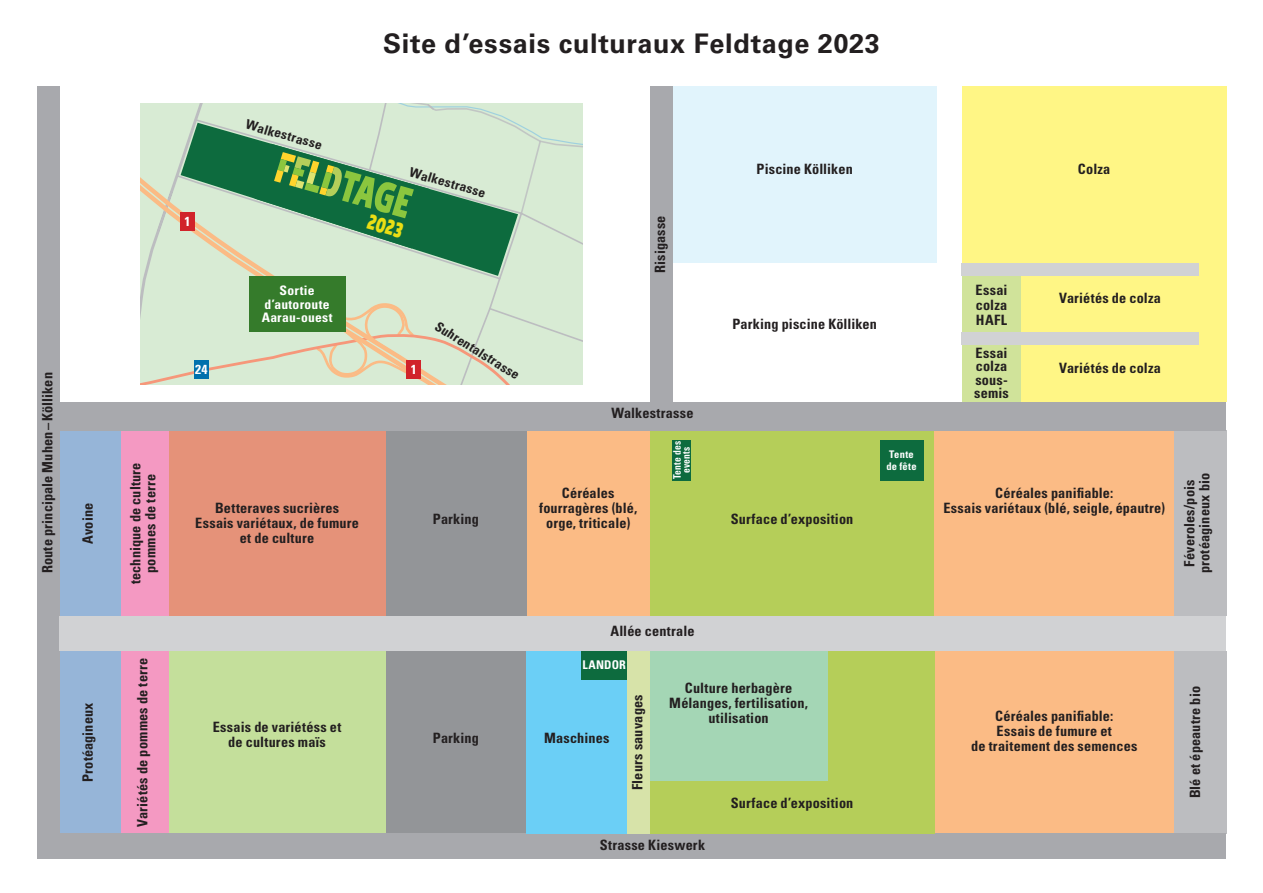
<style>
.page{position:relative;width:1263px;height:893px;background:#fff}
.page>*{position:absolute;margin:0;border:0;box-sizing:border-box;transform-origin:0 0}
.t1{font:700 27px "Univers LT Pro 65";letter-spacing:.025em;color:#231f20}
.t2{font:800 24.9px "Morl Sans";color:#eade14;scale:.78 1}
.t3{font:700 condensed 14.25px/15px "Univers LT Pro";letter-spacing:.01em;color:#231f20;text-align:center}
.t4{font:700 condensed 13.2px "Univers LT Pro";color:#231f20}
.t5{font:700 condensed 13.05px/13.8px "Univers LT Pro";letter-spacing:.02em;color:#fff;text-align:center;scale:1.04 1}
.t6{font:700 condensed 13.05px "Univers LT Pro";color:#231f20;scale:1.04 1}
.t7{font:700 condensed 12px "Univers LT Pro";letter-spacing:.015em;color:#fff}
.t8{font:700 condensed 10.5px/9px "Univers LT Pro";letter-spacing:.025em;color:#fff;text-align:center;scale:.9 1}
.t9{font:700 condensed 10.5px/12px "Univers LT Pro";letter-spacing:.025em;color:#fff}
</style>
<div class="page">
<div style="left:650px;top:430px;width:285px;height:186px;background:#b5ce59"></div>
<div style="left:527px;top:430px;width:123px;height:186px;background:#fbbb85"></div>
<div style="left:121px;top:430px;width:48px;height:186px;background:#f499c2"></div>
<div style="left:121px;top:651px;width:48px;height:183px;background:#f499c2"></div>
<div style="left:59px;top:651px;width:62px;height:183px;background:#96b5d8"></div>
<div style="left:59px;top:430px;width:62px;height:186px;background:#96b5d8"></div>
<div style="left:385px;top:430px;width:142px;height:186px;background:#939598"></div>
<div style="left:385px;top:651px;width:142px;height:183px;background:#939598"></div>
<div style="left:169px;top:651px;width:216px;height:183px;background:#c4df9b"></div>
<div style="left:169px;top:430px;width:216px;height:186px;background:#e59279"></div>
<div style="left:962px;top:87px;width:264px;height:176px;background:#fff685"></div>
<div style="left:672px;top:87px;width:265px;height:176px;background:#e1f4fc"></div>
<div style="left:962px;top:263px;width:237px;height:13px;background:#d1d2d4"></div>
<div style="left:962px;top:276px;width:59px;height:56px;background:#d0e39a"></div>
<div style="left:962px;top:345px;width:59px;height:57px;background:#d0e39a"></div>
<div style="left:935px;top:651px;width:239px;height:183px;background:#fbbb85"></div>
<div style="left:1021px;top:276px;width:178px;height:56px;background:#fff685"></div>
<div style="left:1021px;top:345px;width:178px;height:57px;background:#fff685"></div>
<div style="left:935px;top:430px;width:239px;height:186px;background:#fbbb85"></div>
<div style="left:1174px;top:430px;width:52px;height:186px;background:#bcbdc0"></div>
<div style="left:1199px;top:263px;width:27px;height:139px;background:#fff685"></div>
<div style="left:1174px;top:651px;width:52px;height:183px;background:#bcbdc0"></div>
<div style="left:962px;top:332px;width:237px;height:13px;background:#d1d2d4"></div>
<div style="left:59px;top:402px;width:1167px;height:28px;background:#a8a9ad"></div>
<div style="left:37px;top:87px;width:22px;height:772px;background:#a8a9ad"></div>
<div style="left:650px;top:87px;width:22px;height:315px;background:#a8a9ad"></div>
<div style="left:59px;top:616px;width:1167px;height:35px;background:#d1d2d4"></div>
<div style="left:59px;top:834px;width:1167px;height:25px;background:#a8a9ad"></div>
<div style="left:650px;top:651px;width:285px;height:183px;background:#b5ce59"></div>
<div style="left:650px;top:651px;width:177px;height:129px;background:#a4d6b5"></div>
<div style="left:627px;top:651px;width:23px;height:183px;background:#d7e3a9"></div>
<div style="left:527px;top:651px;width:100px;height:183px;background:#6bcff6"></div>
<div style="left:581px;top:651px;width:46px;height:28px;background:#0d6b3e"></div>
<div style="left:672px;top:440px;width:19px;height:41px;background:#0d6b3e"></div>
<div style="left:880px;top:440px;width:43px;height:41px;background:#0d6b3e"></div>
<svg style="left:141px;top:103px;width:441px;height:281px;background:#b3cfb0"></svg>
<p class="t3" style="left:40px;top:573px;width:203px;rotate:-90deg">Route principale Muhen–Kölliken</p>
<p class="t3" style="left:80px;top:544px;width:42px;rotate:-90deg">Avoine</p>
<p class="t3" style="left:80px;top:782px;width:81px;rotate:-90deg">Protéagineux</p>
<p class="t3" style="left:128px;top:584px;width:123px;rotate:-90deg">technique de culture pommes de terre</p>
<p class="t3" style="left:135px;top:827px;width:171px;rotate:-90deg">Variétés de pommes de terre</p>
<h1 class="t1" style="left:383px;top:25px;width:498px">Site d’essais culturaux Feldtage 2023</h1>
<p class="t6" style="left:248px;top:116px;width:77px;rotate:16deg">Walkestrasse</p>
<p class="t6" style="left:412px;top:164px;width:77px;rotate:16deg">Walkestrasse</p>
<p class="t3" style="left:757px;top:161px;width:98px">Piscine Kölliken</p>
<p class="t3" style="left:1078px;top:161px;width:34px">Colza</p>
<p class="t5" style="left:184px;top:214px;width:7px">1</p>
<h2 class="t2" style="left:372px;top:207px;width:48px;rotate:16deg">2023</h2>
<p class="t3" style="left:652px;top:273px;width:59px;rotate:-90deg">Risigasse</p>
<p class="t5" style="left:262px;top:283px;width:70px">Sortie d’autoroute<br>Aarau-ouest</p>
<p class="t5" style="left:195px;top:363px;width:13px">24</p>
<p class="t5" style="left:411px;top:363px;width:7px">1</p>
<p class="t4" style="left:441px;top:318px;width:98px;rotate:32deg">Suhrentalstrasse</p>
<p class="t3" style="left:732px;top:316px;width:146px">Parking piscine Kölliken</p>
<p class="t3" style="left:976px;top:283px;width:33px;text-align:justify">Essai colza HAFL</p>
<p class="t3" style="left:974px;top:346px;width:36px;line-height:13.5px;text-align:justify">Essai colza sous&shy;semis</p>
<p class="t3" style="left:1059px;top:291px;width:103px">Variétés de colza</p>
<p class="t3" style="left:1059px;top:360px;width:103px">Variétés de colza</p>
<p class="t3" style="left:611px;top:406px;width:84px">Walkestrasse</p>
<p class="t3" style="left:195px;top:501px;width:165px">Betteraves sucrières<br>Essais variétaux, de fumure et de culture</p>
<p class="t3" style="left:433px;top:512px;width:48px">Parking</p>
<p class="t8" style="left:672px;top:479px;width:44px;rotate:-90deg">Tente des events</p>
<p class="t9" style="left:886px;top:448px;width:32px">Tente de fête</p>
<p class="t3" style="left:539px;top:485px;width:100px">Céréales fourragères (blé, orge, triticale)</p>
<p class="t3" style="left:943px;top:485px;width:223px">Céréales panifiable:<br>Essais variétaux (blé, seigle, épautre)</p>
<p class="t3" style="left:731px;top:512px;width:124px">Surface d’exposition</p>
<p class="t3" style="left:1181px;top:573px;width:102px;rotate:-90deg">Féveroles/pois protéagineux bio</p>
<p class="t3" style="left:610px;top:623px;width:86px">Allée centrale</p>
<p class="t7" style="left:582px;top:658px;width:45px">LANDOR</p>
<p class="t3" style="left:213px;top:719px;width:130px">Essais de variétéss et de cultures maïs</p>
<p class="t3" style="left:433px;top:731px;width:48px">Parking</p>
<p class="t3" style="left:544px;top:731px;width:67px">Maschines</p>
<p class="t3" style="left:669px;top:680px;width:140px">Culture herbagère<br>Mélanges, fertilisation, utilisation</p>
<p class="t3" style="left:629px;top:790px;width:97px;rotate:-90deg">Fleurs sauvages</p>
<p class="t3" style="left:1187px;top:798px;width:114px;rotate:-90deg">Blé et épeautre bio</p>
<p class="t3" style="left:971px;top:708px;width:168px">Céréales panifiable:<br>Essais de fumure et<br>de traitement des semences</p>
<p class="t3" style="left:731px;top:795px;width:124px">Surface d’exposition</p>
<p class="t3" style="left:600px;top:837px;width:107px">Strasse Kieswerk</p>
</div>
